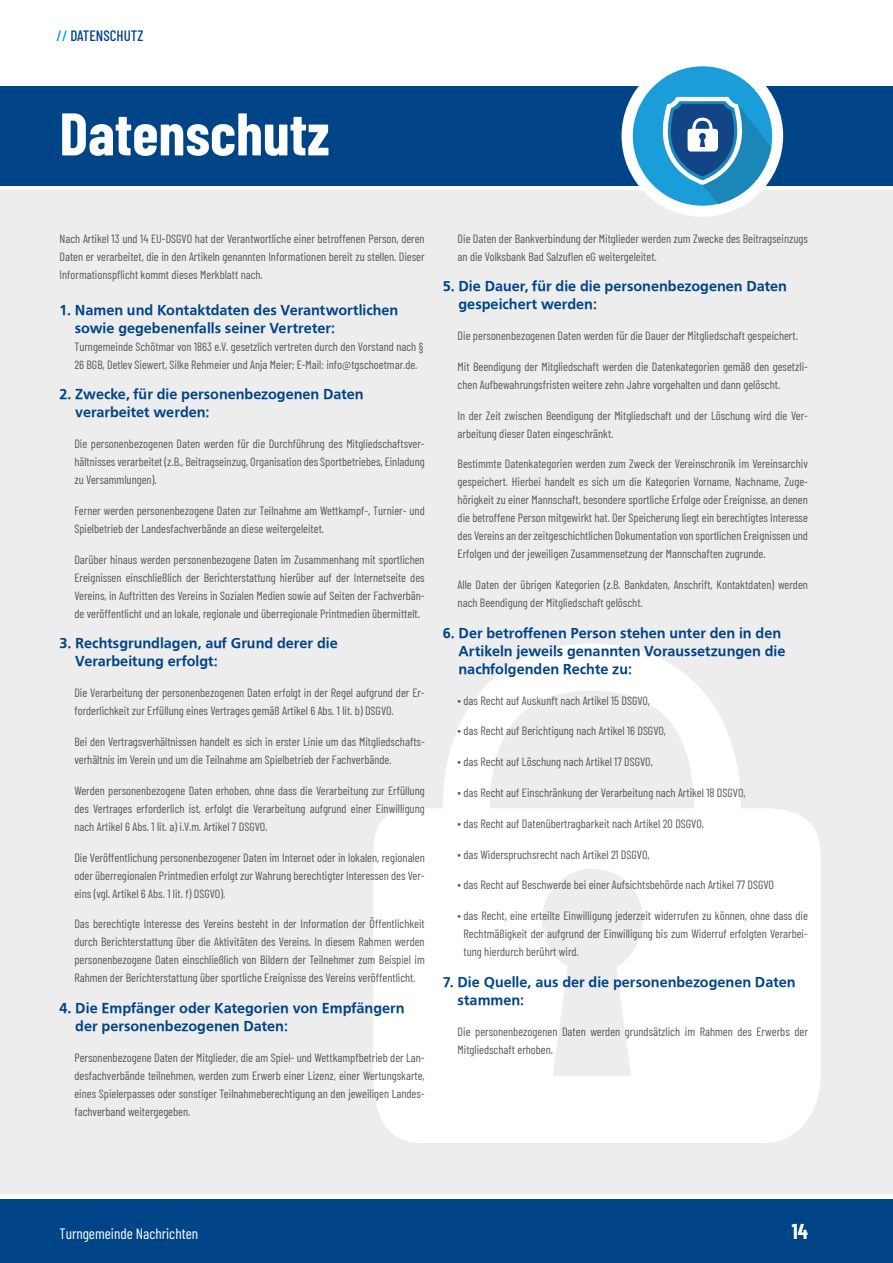
<style>
.page{position:relative;width:893px;height:1263px;background:#fff}
.page>*{position:absolute;margin:0;border:0;box-sizing:border-box;transform-origin:0 0}
.t1{font:700 60px "Barlow Condensed";color:#fff}
.t2{font:700 21px "Barlow Condensed";color:#fff}
.t3{font:500 15px/18px "Front Page";color:#048}
.t4{font:15px "Barlow Condensed";color:#fff}
.t5{font:500 15px "Barlow Condensed";color:#048}
.t6{font:12px/18px "Barlow Condensed";color:#575756;text-align:justify}
.s1{color:#009fe3}
</style>
<div class="page">
<div style="left:0;top:1199px;width:893px;height:64px;background:#048"></div>
<div style="left:0;top:190px;width:893px;height:1004px;background:#ededed"></div>
<svg style="left:373px;top:644px;width:448px;height:499px;fill:#fff"></svg>
<div style="left:0;top:86px;width:893px;height:99px;background:#048"></div>
<svg style="left:628px;top:61px;width:149px;height:150px"></svg>
<div style="left:622px;top:55px;width:161px;height:162px;border:12px solid #fff;border-radius:50%"></div>
<div style="left:633px;top:66px;width:139px;height:140px;background:#1b9dd9;border-radius:50%"></div>
<svg style="left:648px;top:97px;width:123px;height:107px"></svg>
<p class="t5" style="left:57px;top:24px;width:88px"><span class="s1">//</span> DATENSCHUTZ</p>
<h1 class="t1" style="left:60px;top:91px;width:271px">Datenschutz</h1>
<p class="t6" style="left:60px;top:228px;width:367px">Nach Artikel 13 und 14 EU-DSGVO hat der Verantwortliche einer betroffenen Person, deren Daten er verarbeitet, die in den Artikeln genannten Informationen bereit zu stellen. Dieser Informationspflicht kommt dieses Merkblatt nach.</p>
<p class="t3" style="left:75px;top:301px;width:325px;text-indent:-15px">1. Namen und Kontaktdaten des Verantwortlichen sowie gegebenenfalls seiner Vertreter:</p>
<p class="t6" style="left:74px;top:336px;width:350px">Turngemeinde Schötmar von 1863 e.V. gesetzlich vertreten durch den Vorstand nach §<br>26 BGB, Detlev Siewert, Silke Rehmeier und Anja Meier; E-Mail: info@tgschoetmar.de.</p>
<p class="t3" style="left:75px;top:385px;width:290px;text-indent:-16px">2. Zwecke, für die personenbezogenen Daten verarbeitet werden:</p>
<p class="t6" style="left:74px;top:434px;width:352px">Die personenbezogenen Daten werden für die Durchführung des Mitgliedschaftsver&shy;hältnisses verarbeitet (z.B., Beitragseinzug, Organisation des Sportbetriebes, Einladung zu Versammlungen).</p>
<p class="t6" style="left:74px;top:501px;width:352px">Ferner werden personenbezogene Daten zur Teilnahme am Wettkampf-, Turnier- und<br>Spielbetrieb der Landesfachverbände an diese weitergeleitet.</p>
<p class="t6" style="left:74px;top:549px;width:352px">Darüber hinaus werden personenbezogene Daten im Zusammenhang mit sportlichen Ereignissen einschließlich der Berichterstattung hierüber auf der Internetseite des Vereins, in Auftritten des Vereins in Sozialen Medien sowie auf Seiten der Fachverbän&shy;de veröffentlicht und an lokale, regionale und überregionale Printmedien übermittelt.</p>
<p class="t3" style="left:75px;top:634px;width:264px;text-indent:-16px">3. Rechtsgrundlagen, auf Grund derer die<br>Verarbeitung erfolgt:</p>
<p class="t6" style="left:74px;top:683px;width:352px">Die Verarbeitung der personenbezogenen Daten erfolgt in der Regel aufgrund der Er&shy;forderlichkeit zur Erfüllung eines Vertrages gemäß Artikel 6 Abs. 1 lit. b) DSGVO.</p>
<p class="t6" style="left:74px;top:732px;width:352px">Bei den Vertragsverhältnissen handelt es sich in erster Linie um das Mitgliedschafts&shy;verhältnis im Verein und um die Teilnahme am Spielbetrieb der Fachverbände.</p>
<p class="t6" style="left:74px;top:780px;width:352px">Werden personenbezogene Daten erhoben, ohne dass die Verarbeitung zur Erfüllung des Vertrages erforderlich ist, erfolgt die Verarbeitung aufgrund einer Einwilligung nach Artikel 6 Abs. 1 lit. a) i.V.m. Artikel 7 DSGVO.</p>
<p class="t6" style="left:74px;top:847px;width:352px">Die Veröffentlichung personenbezogener Daten im Internet oder in lokalen, regionalen oder überregionalen Printmedien erfolgt zur Wahrung berechtigter Interessen des Ver&shy;eins (vgl. Artikel 6 Abs. 1 lit. f) DSGVO).</p>
<p class="t6" style="left:74px;top:914px;width:352px">Das berechtigte Interesse des Vereins besteht in der Information der Öffentlichkeit durch Berichterstattung über die Aktivitäten des Vereins. In diesem Rahmen werden personenbezogene Daten einschließlich von Bildern der Teilnehmer zum Beispiel im Rahmen der Berichterstattung über sportliche Ereignisse des Vereins veröffentlicht.</p>
<p class="t3" style="left:75px;top:999px;width:331px;text-indent:-16px">4. Die Empfänger oder Kategorien von Empfängern der personenbezogenen Daten:</p>
<p class="t6" style="left:74px;top:1047px;width:352px">Personenbezogene Daten der Mitglieder, die am Spiel- und Wettkampfbetrieb der Lan&shy;desfachverbände teilnehmen, werden zum Erwerb einer Lizenz, einer Wertungskarte, eines Spielerpasses oder sonstiger Teilnahmeberechtigung an den jeweiligen Landes&shy;fachverband weitergegeben.</p>
<p class="t6" style="left:458px;top:228px;width:352px">Die Daten der Bankverbindung der Mitglieder werden zum Zwecke des Beitragseinzugs an die Volksbank Bad Salzuflen eG weitergeleitet.</p>
<p class="t3" style="left:458px;top:277px;width:330px;text-indent:-16px">5. Die Dauer, für die die personenbezogenen Daten gespeichert werden:</p>
<p class="t6" style="left:458px;top:326px;width:342px">Die personenbezogenen Daten werden für die Dauer der Mitgliedschaft gespeichert.</p>
<p class="t6" style="left:458px;top:357px;width:352px">Mit Beendigung der Mitgliedschaft werden die Datenkategorien gemäß den gesetzli&shy;chen Aufbewahrungsfristen weitere zehn Jahre vorgehalten und dann gelöscht.</p>
<p class="t6" style="left:458px;top:405px;width:352px">In der Zeit zwischen Beendigung der Mitgliedschaft und der Löschung wird die Ver&shy;arbeitung dieser Daten eingeschränkt.</p>
<p class="t6" style="left:458px;top:454px;width:352px">Bestimmte Datenkategorien werden zum Zweck der Vereinschronik im Vereinsarchiv gespeichert. Hierbei handelt es sich um die Kategorien Vorname, Nachname, Zuge&shy;hörigkeit zu einer Mannschaft, besondere sportliche Erfolge oder Ereignisse, an denen die betroffene Person mitgewirkt hat. Der Speicherung liegt ein berechtigtes Interesse des Vereins an der zeitgeschichtlichen Dokumentation von sportlichen Ereignissen und Erfolgen und der jeweiligen Zusammensetzung der Mannschaften zugrunde.</p>
<p class="t6" style="left:458px;top:575px;width:352px">Alle Daten der übrigen Kategorien (z.B. Bankdaten, Anschrift, Kontaktdaten) werden nach Beendigung der Mitgliedschaft gelöscht.</p>
<p class="t3" style="left:458px;top:624px;width:329px;text-indent:-16px">6. Der betroffenen Person stehen unter den in den<br>Artikeln jeweils genannten Voraussetzungen die nachfolgenden Rechte zu:</p>
<p class="t6" style="left:458px;top:690px;width:194px">∙ das Recht auf Auskunft nach Artikel 15 DSGVO,</p>
<p class="t6" style="left:458px;top:721px;width:210px">∙ das Recht auf Berichtigung nach Artikel 16 DSGVO,</p>
<p class="t6" style="left:458px;top:752px;width:197px">∙ das Recht auf Löschung nach Artikel 17 DSGVO,</p>
<p class="t6" style="left:458px;top:783px;width:289px">∙ das Recht auf Einschränkung der Verarbeitung nach Artikel 18 DSGVO,</p>
<p class="t6" style="left:458px;top:813px;width:248px">∙ das Recht auf Datenübertragbarkeit nach Artikel 20 DSGVO,</p>
<p class="t6" style="left:458px;top:844px;width:193px">∙ das Widerspruchsrecht nach Artikel 21 DSGVO,</p>
<p class="t6" style="left:458px;top:875px;width:318px">∙ das Recht auf Beschwerde bei einer Aufsichtsbehörde nach Artikel 77 DSGVO</p>
<p class="t6" style="left:464px;top:906px;width:346px;text-indent:-6px">∙ das Recht, eine erteilte Einwilligung jederzeit widerrufen zu können, ohne dass die Rechtmäßigkeit der aufgrund der Einwilligung bis zum Widerruf erfolgten Verarbei&shy;tung hierdurch berührt wird.</p>
<p class="t3" style="left:457px;top:973px;width:340px;text-indent:-15px">7. Die Quelle, aus der die personenbezogenen Daten stammen:</p>
<p class="t6" style="left:458px;top:1021px;width:352px">Die personenbezogenen Daten werden grundsätzlich im Rahmen des Erwerbs der<br>Mitgliedschaft erhoben.</p>
<p class="t4" style="left:60px;top:1222px;width:140px">Turngemeinde Nachrichten</p>
<h2 class="t2" style="left:792px;top:1216px;width:18px">14</h2>
</div>
